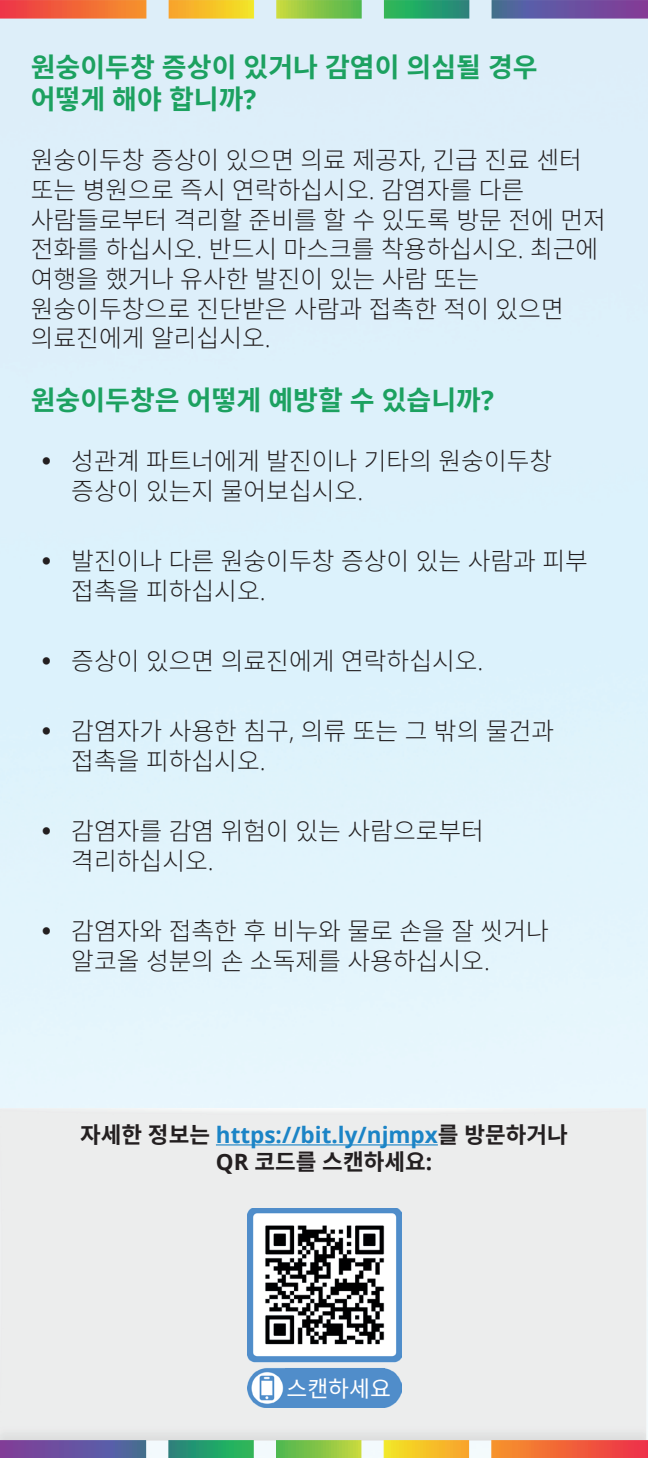
<style>
.page{position:relative;width:648px;height:1458px;background:#fff}
.page>*{position:absolute;margin:0;border:0;box-sizing:border-box;transform-origin:0 0}
.t1{font:700 27px/32.4px "Noto Sans KR";color:#1ca160}
.t2{font:300 24.75px/29.7px "Noto Sans KR";color:#231f20}
.t3{font:22.72px "Noto Sans KR";color:#fff}
.t4{font:700 22.5px/27px "Noto Sans KR";color:#231f20;text-align:center}
.s1{font-family:"Open Sans"}
.s2{font-family:"Open Sans";color:#1b84c6}
</style>
<div class="page">
<div style="left:0;top:1108px;width:646px;height:332px;background:#eceded"></div>
<svg style="left:0;top:0;width:648px;height:19px;background:#a69674"></svg>
<svg style="left:0;top:1440px;width:648px;height:18px;background:#aa9671"></svg>
<img style="left:248px;top:1208px;width:153px;height:199px">
<div style="left:285px;top:1368px;width:100px;height:39px;background:#508dca"></div>
<hr style="left:216px;top:1144px;width:222px;height:1px;background:#1b84c6">
<svg style="left:43px;top:458px;width:7px;height:7px"></svg>
<svg style="left:43px;top:557px;width:7px;height:8px"></svg>
<svg style="left:43px;top:657px;width:7px;height:8px"></svg>
<svg style="left:43px;top:728px;width:7px;height:7px"></svg>
<svg style="left:43px;top:827px;width:7px;height:8px"></svg>
<svg style="left:43px;top:927px;width:7px;height:8px"></svg>
<p class="t1" style="left:31px;top:51px;width:509px">원숭이두창 증상이 있거나 감염이 의심될 경우 어떻게 해야 합니까<span class="s1">?</span></p>
<p class="t2" style="left:31px;top:146px;width:577px">원숭이두창 증상이 있으면 의료 제공자<span class="s1">,</span> 긴급 진료 센터 또는 병원으로 즉시 연락하십시오<span class="s1">.</span> 감염자를 다른 사람들로부터 격리할 준비를 할 수 있도록 방문 전에 먼저 전화를 하십시오<span class="s1">.</span> 반드시 마스크를 착용하십시오<span class="s1">.</span> 최근에 여행을 했거나 유사한 발진이 있는 사람 또는 원숭이두창으로 진단받은 사람과 접촉한 적이 있으면 의료진에게 알리십시오<span class="s1">.</span></p>
<p class="t1" style="left:31px;top:385px;width:465px">원숭이두창은 어떻게 예방할 수 있습니까<span class="s1">?</span></p>
<p class="t2" style="left:71px;top:447px;width:483px">성관계 파트너에게 발진이나 기타의 원숭이두창 증상이 있는지 물어보십시오<span class="s1">.</span></p>
<p class="t2" style="left:71px;top:547px;width:518px">발진이나 다른 원숭이두창 증상이 있는 사람과 피부 접촉을 피하십시오<span class="s1">.</span></p>
<p class="t2" style="left:71px;top:647px;width:414px">증상이 있으면 의료진에게 연락하십시오<span class="s1">.</span></p>
<p class="t2" style="left:71px;top:717px;width:484px">감염자가 사용한 침구<span class="s1">,</span> 의류 또는 그 밖의 물건과 접촉을 피하십시오<span class="s1">.</span></p>
<p class="t2" style="left:71px;top:817px;width:414px">감염자를 감염 위험이 있는 사람으로부터 격리하십시오<span class="s1">.</span></p>
<p class="t2" style="left:71px;top:917px;width:479px">감염자와 접촉한 후 비누와 물로 손을 잘 씻거나 알코올 성분의 손 소독제를 사용하십시오<span class="s1">.</span></p>
<p class="t4" style="left:80px;top:1122px;width:489px">자세한 정보는 <span class="s2">https://bit.ly/njmpx</span>를 방문하거나<br><span class="s1">QR</span> 코드를 스캔하세요<span class="s1">:</span></p>
<p class="t3" style="left:286px;top:1375px;width:106px">스캔하세요</p>
</div>
